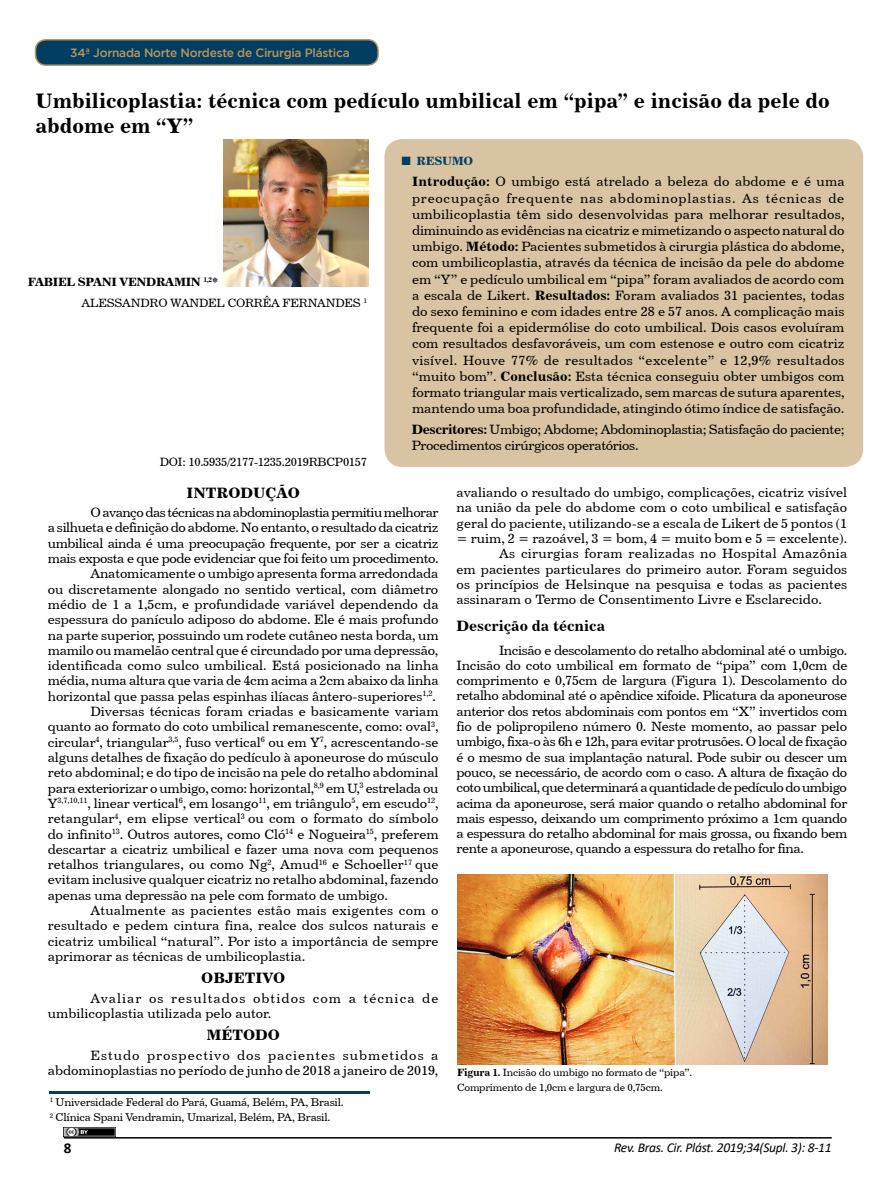
<style>
.page{position:relative;width:893px;height:1191px;background:#fff}
.page>*{position:absolute;margin:0;border:0;box-sizing:border-box;transform-origin:0 0}
.t1{font:21px/25.2px "Century 731 BT Bold A";color:#000}
.t2{font:15px "Century 731 BT Bold A";color:#000}
.t3{font:700 15px "Calibri";color:#000}
.t4{font:13.5px/16.2px "Century 731 BT Roman A";letter-spacing:-.01em;color:#000;text-align:justify}
.t5{font:13.5px "Century 731 BT Roman A";letter-spacing:-.03em;color:#000}
.t6{font:13.5px/15.3px "Century 731 BT Roman A";letter-spacing:.06em;color:#000}
.t7{font:13.5px "Century 731 BT Roman A";letter-spacing:-.04em;color:#000}
.t8{font:13.5px "Century 731 BT Roman A";letter-spacing:.02em;color:#000}
.t9{font:13.5px "Century 731 BT Roman A";letter-spacing:.015em;color:#000}
.t10{font:italic 13.5px "Calibri";letter-spacing:-.02em;color:#000}
.t11{font:12px "Century 731 BT Roman A";letter-spacing:-.02em;color:#000}
.t12{font:500 12px "Gotham";letter-spacing:-.02em;color:#ba945a}
.t13{font:12px "Century 731 BT Bold A";letter-spacing:-.025em;color:#000}
.t14{font:12px "Century 731 BT Bold A";letter-spacing:-.02em;color:#003e62}
.t15{font:11.25px/15.3px "Century 731 BT Roman A";letter-spacing:-.02em;color:#000}
.t16{font:10.5px/15.3px "Century 731 BT Roman A";letter-spacing:-.02em;color:#000}
.s1{font-family:"Times New Roman";font-weight:700;font-size:18px}
.s2{font-family:"Century 731 BT Bold A"}
</style>
<div class="page">
<hr style="left:64px;top:1137px;width:768px;height:1px;background:#000">
<div style="left:384px;top:139px;width:479px;height:328px;background:#d8c3a2;border-radius:18px"></div>
<hr style="left:50px;top:1091px;width:320px;height:2px;background:#003e62">
<div style="left:36px;top:40px;width:342px;height:25px;background:#003e62;border-radius:10px"></div>
<div style="left:35px;top:39px;width:344px;height:27px;border:2px solid #ba945a;border-radius:10px"></div>
<img style="left:224px;top:139px;width:144px;height:147px">
<img style="left:64px;top:1127px;width:51px;height:9px">
<img style="left:457px;top:874px;width:371px;height:190px">
<p class="t12" style="left:70px;top:46px;width:281px">34ª Jornada Norte Nordeste de Cirurgia Plástica</p>
<h1 class="t1" style="left:35px;top:88px;width:796px">Umbilicoplastia: técnica com pedículo umbilical em “pipa” e incisão da pele do abdome em “Y”</h1>
<p class="t13" style="left:28px;top:275px;width:192px">FABIEL SPANI VENDRAMIN <sup>1,2</sup>*</p>
<p class="t11" style="left:82px;top:295px;width:287px">ALESSANDRO WANDEL CORRÊA FERNANDES <sup>1</sup></p>
<p class="t11" style="left:160px;top:454px;width:209px">DOI: 10.5935/2177-1235.2019RBCP0157</p>
<p class="t14" style="left:401px;top:153px;width:74px"><span class="s1">■</span> RESUMO</p>
<p class="t4" style="left:412px;top:173px;width:434px"><span class="s2">Introdução:</span> O umbigo está atrelado a beleza do abdome e é uma preocupação frequente nas abdominoplastias. As técnicas de umbilicoplastia têm sido desenvolvidas para melhorar resultados, diminuindo as evidências na cicatriz e mimetizando o aspecto natural do umbigo. <span class="s2">Método:</span> Pacientes submetidos à cirurgia plástica do abdome, com umbilicoplastia, através da técnica de incisão da pele do abdome em “Y” e pedículo umbilical em “pipa” foram avaliados de acordo com a escala de Likert. <span class="s2">Resultados:</span> Foram avaliados 31 pacientes, todas do sexo feminino e com idades entre 28 e 57 anos. A complicação mais frequente foi a epidermólise do coto umbilical. Dois casos evoluíram com resultados desfavoráveis, um com estenose e outro com cicatriz visível. Houve 77% de resultados “excelente” e 12,9% resultados “muito bom”. <span class="s2">Conclusão:</span> Esta técnica conseguiu obter umbigos com formato triangular mais verticalizado, sem marcas de sutura aparentes, mantendo uma boa profundidade, atingindo ótimo índice de satisfação.</p>
<p class="t4" style="left:412px;top:421px;width:434px"><span class="s2">Descritores:</span> Umbigo; Abdome; Abdominoplastia; Satisfação do paciente;<br>Procedimentos cirúrgicos operatórios.</p>
<p class="t2" style="left:187px;top:483px;width:115px">INTRODUÇÃO</p>
<p class="t7" style="left:90px;top:504px;width:349px">O avanço das técnicas na abdominoplastia permitiu melhorar</p>
<p class="t5" style="left:48px;top:519px;width:392px">a silhueta e definição do abdome. No entanto, o resultado da cicatriz</p>
<p class="t5" style="left:48px;top:535px;width:392px">umbilical ainda é uma preocupação frequente, por ser a cicatriz</p>
<p class="t5" style="left:48px;top:550px;width:392px">mais exposta e que pode evidenciar que foi feito um procedimento.</p>
<p class="t4" style="left:90px;top:565px;width:349px">Anatomicamente o umbigo apresenta forma arredondada</p>
<p class="t4" style="left:48px;top:580px;width:392px">ou discretamente alongado no sentido vertical, com diâmetro</p>
<p class="t4" style="left:48px;top:596px;width:392px">médio de 1 a 1,5cm, e profundidade variável dependendo da</p>
<p class="t4" style="left:48px;top:611px;width:392px">espessura do panículo adiposo do abdome. Ele é mais profundo</p>
<p class="t4" style="left:48px;top:626px;width:392px">na parte superior, possuindo um rodete cutâneo nesta borda, um</p>
<p class="t4" style="left:48px;top:642px;width:392px">mamilo ou mamelão central que é circundado por uma depressão,</p>
<p class="t4" style="left:48px;top:657px;width:392px">identificada como sulco umbilical. Está posicionado na linha</p>
<p class="t4" style="left:48px;top:672px;width:392px">média, numa altura que varia de 4cm acima a 2cm abaixo da linha</p>
<p class="t4" style="left:48px;top:687px;width:390px">horizontal que passa pelas espinhas ilíacas ântero-superiores<sup>1,2</sup>.</p>
<p class="t4" style="left:90px;top:703px;width:350px">Diversas técnicas foram criadas e basicamente variam</p>
<p class="t4" style="left:48px;top:718px;width:392px">quanto ao formato do coto umbilical remanescente, como: oval<sup>3</sup>,</p>
<p class="t4" style="left:48px;top:733px;width:392px">circular<sup>4</sup>, triangular<sup>3,5</sup>, fuso vertical<sup>6</sup> ou em Y<sup>7</sup>, acrescentando-se</p>
<p class="t4" style="left:48px;top:749px;width:392px">alguns detalhes de fixação do pedículo à aponeurose do músculo</p>
<p class="t4" style="left:48px;top:764px;width:392px">reto abdominal; e do tipo de incisão na pele do retalho abdominal</p>
<p class="t4" style="left:48px;top:779px;width:392px">para exteriorizar o umbigo, como: horizontal,<sup>8,9</sup> em U,<sup>3</sup> estrelada ou</p>
<p class="t4" style="left:48px;top:795px;width:392px">Y<sup>3,7,10,11</sup>, linear vertical<sup>6</sup>, em losango<sup>11</sup>, em triângulo<sup>5</sup>, em escudo<sup>12</sup>,</p>
<p class="t4" style="left:48px;top:810px;width:392px">retangular<sup>4</sup>, em elipse vertical<sup>3</sup> ou com o formato do símbolo</p>
<p class="t4" style="left:48px;top:825px;width:392px">do infinito<sup>13</sup>. Outros autores, como Cló<sup>14</sup> e Nogueira<sup>15</sup>, preferem</p>
<p class="t4" style="left:48px;top:841px;width:392px">descartar a cicatriz umbilical e fazer uma nova com pequenos</p>
<p class="t4" style="left:48px;top:856px;width:392px">retalhos triangulares, ou como Ng<sup>2</sup>, Amud<sup>16</sup> e Schoeller<sup>17</sup> que</p>
<p class="t4" style="left:48px;top:871px;width:392px">evitam inclusive qualquer cicatriz no retalho abdominal, fazendo</p>
<p class="t4" style="left:48px;top:886px;width:342px">apenas uma depressão na pele com formato de umbigo.</p>
<p class="t9" style="left:90px;top:902px;width:350px">Atualmente as pacientes estão mais exigentes com o</p>
<p class="t4" style="left:48px;top:917px;width:392px">resultado e pedem cintura fina, realce dos sulcos naturais e</p>
<p class="t4" style="left:48px;top:932px;width:392px">cicatriz umbilical “natural”. Por isto a importância de sempre</p>
<p class="t4" style="left:48px;top:948px;width:259px">aprimorar as técnicas de umbilicoplastia.</p>
<p class="t2" style="left:201px;top:968px;width:85px">OBJETIVO</p>
<p class="t6" style="left:48px;top:990px;width:392px;text-indent:43px">Avaliar os resultados obtidos com a técnica de umbilicoplastia utilizada pelo autor.</p>
<p class="t2" style="left:206px;top:1026px;width:75px">MÉTODO</p>
<p class="t4" style="left:48px;top:1047px;width:392px;line-height:15.3px;text-align:right">Estudo prospectivo dos pacientes submetidos a abdominoplastias no período de junho de 2018 a janeiro de 2019,</p>
<p class="t15" style="left:50px;top:1094px;width:296px"><sup>1</sup> Universidade Federal do Pará, Guamá, Belém, PA, Brasil.<br><sup>2</sup> Clínica Spani Vendramin, Umarizal, Belém, PA, Brasil.</p>
<p class="t4" style="left:457px;top:484px;width:392px">avaliando o resultado do umbigo, complicações, cicatriz visível</p>
<p class="t4" style="left:457px;top:499px;width:392px">na união da pele do abdome com o coto umbilical e satisfação</p>
<p class="t4" style="left:457px;top:514px;width:392px">geral do paciente, utilizando-se a escala de Likert de 5 pontos (1</p>
<p class="t4" style="left:457px;top:530px;width:392px">= ruim, 2 = razoável, 3 = bom, 4 = muito bom e 5 = excelente).</p>
<p class="t8" style="left:499px;top:545px;width:350px">As cirurgias foram realizadas no Hospital Amazônia</p>
<p class="t4" style="left:457px;top:560px;width:392px">em pacientes particulares do primeiro autor. Foram seguidos</p>
<p class="t4" style="left:457px;top:576px;width:392px">os princípios de Helsinque na pesquisa e todas as pacientes</p>
<p class="t4" style="left:457px;top:591px;width:367px">assinaram o Termo de Consentimento Livre e Esclarecido.</p>
<p class="t2" style="left:457px;top:616px;width:150px">Descrição da técnica</p>
<p class="t4" style="left:457px;top:642px;width:392px;line-height:15.3px;text-indent:43px">Incisão e descolamento do retalho abdominal até o umbigo.<br>Incisão do coto umbilical em formato de “pipa” com 1,0cm de comprimento e 0,75cm de largura (Figura 1). Descolamento do retalho abdominal até o apêndice xifoide. Plicatura da aponeurose anterior dos retos abdominais com pontos em “X” invertidos com fio de polipropileno número 0. Neste momento, ao passar pelo umbigo, fixa-o às 6h e 12h, para evitar protrusões. O local de fixação é o mesmo de sua implantação natural. Pode subir ou descer um pouco, se necessário, de acordo com o caso. A altura de fixação do coto umbilical, que determinará a quantidade de pedículo do umbigo acima da aponeurose, será maior quando o retalho abdominal for mais espesso, deixando um comprimento próximo a 1cm quando a espessura do retalho abdominal for mais grossa, ou fixando bem rente a aponeurose, quando a espessura do retalho for fina.</p>
<p class="t16" style="left:457px;top:1064px;width:236px"><span class="s2">Figura 1.</span> Incisão do umbigo no formato de “pipa”.<br>Comprimento de 1,0cm e largura de 0,75cm.</p>
<p class="t3" style="left:64px;top:1137px;width:9px">8</p>
<p class="t10" style="left:614px;top:1138px;width:219px">Rev. Bras. Cir. Plást. 2019;34(Supl. 3): 8-11</p>
</div>
